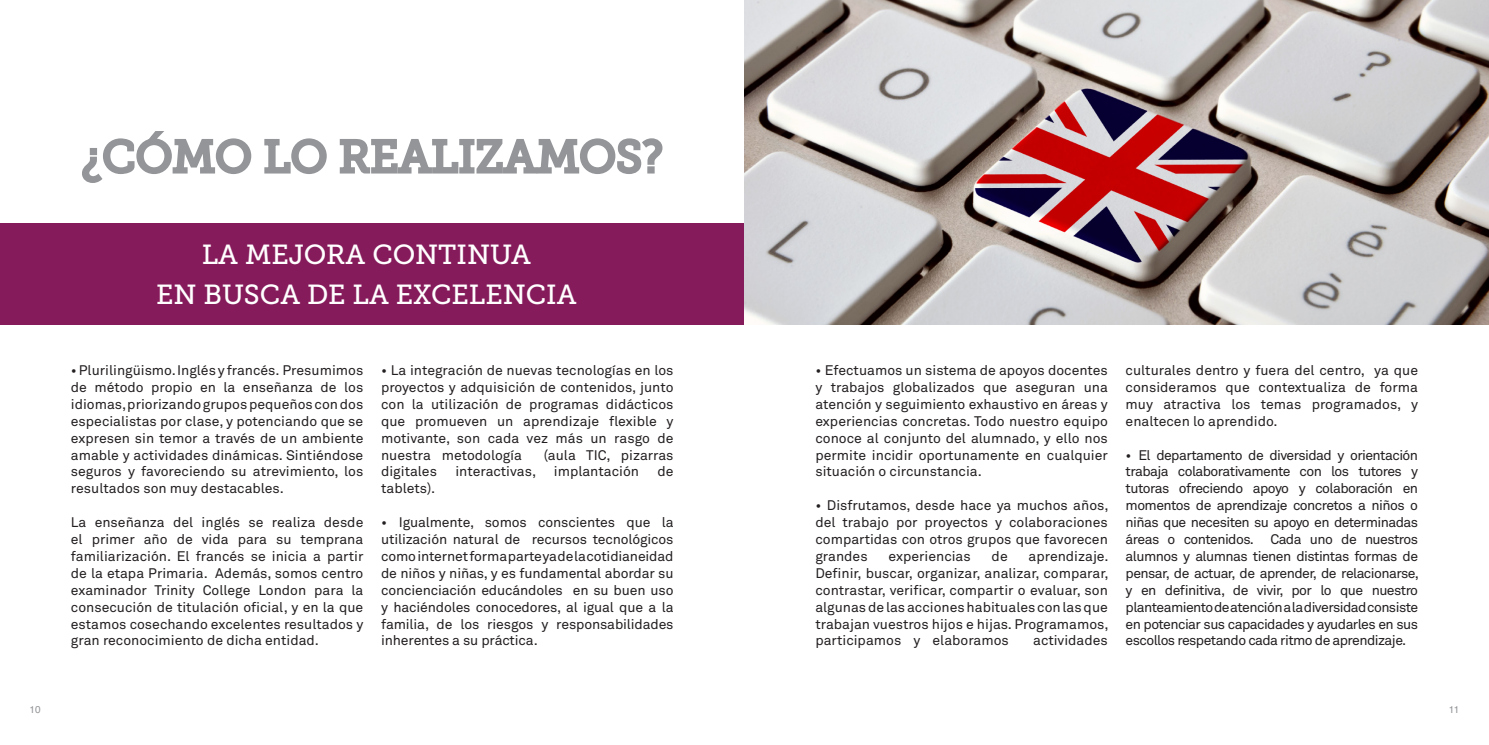
<style>
.page{position:relative;width:1489px;height:745px;background:#fff}
.page>*{position:absolute;margin:0;border:0;box-sizing:border-box;transform-origin:0 0}
.t1{font:45px "Museo Slab 500";color:#939598}
.masa_de_texto{font:27.5px "Museo Slab 500";color:#fff}
.masa_de_texto-2{font:13.75px/16.9px "Akkurat Pro";color:#231f20;text-align:justify}
.t2{font:10px "Helvetica";color:#939598}
</style>
<div class="page">
<div style="left:0;top:223px;width:744px;height:101px;background:#861b5b"></div>
<svg style="left:82px;top:131px;width:170px;height:52px"></svg>
<svg style="left:264px;top:138px;width:63px;height:36px"></svg>
<svg style="left:339px;top:138px;width:324px;height:36px"></svg>
<img style="left:744px;top:0;width:744px;height:324px">
<p class="t1" style="left:81px;top:131px;width:583px">¿CÓMO LO REALIZAMOS?</p>
<p class="masa_de_texto" style="left:202px;top:239px;width:331px">LA MEJORA CONTINUA</p>
<p class="masa_de_texto" style="left:156px;top:279px;width:422px">EN BUSCA DE LA EXCELENCIA</p>
<p class="masa_de_texto-2" style="left:71px;top:362px;width:294px">• Plurilingüismo. Inglés y francés. Presumimos de método propio en la enseñanza de los idiomas, priorizando grupos pequeños con dos especialistas por clase, y potenciando que se expresen sin temor a través de un ambiente amable y actividades dinámicas. Sintiéndose seguros y favoreciendo su atrevimiento, los resultados son muy destacables.</p>
<p class="masa_de_texto-2" style="left:71px;top:514px;width:294px">La enseñanza del inglés se realiza desde el primer año de vida para su temprana familiarización. El francés se inicia a partir de la etapa Primaria. Además, somos centro examinador Trinity College London para la consecución de titulación oficial, y en la que estamos cosechando excelentes resultados y gran reconocimiento de dicha entidad.</p>
<p class="masa_de_texto-2" style="left:381px;top:362px;width:294px">• La integración de nuevas tecnologías en los proyectos y adquisición de contenidos, junto con la utilización de programas didácticos que promueven un aprendizaje flexible y motivante, son cada vez más un rasgo de nuestra metodología</p>
<p class="masa_de_texto-2" style="left:543px;top:446px;width:131px">(aula TIC, pizarras</p>
<p class="masa_de_texto-2" style="left:381px;top:463px;width:57px">digitales</p>
<p class="masa_de_texto-2" style="left:455px;top:463px;width:82px">interactivas,</p>
<p class="masa_de_texto-2" style="left:554px;top:463px;width:87px">implantación</p>
<p class="masa_de_texto-2" style="left:657px;top:463px;width:18px">de</p>
<p class="masa_de_texto-2" style="left:381px;top:480px;width:56px">tablets).</p>
<p class="masa_de_texto-2" style="left:381px;top:514px;width:294px">• Igualmente, somos conscientes que la utilización natural de recursos tecnológicos como internet forma parte ya de la cotidianeidad de niños y niñas, y es fundamental abordar su concienciación educándoles en su buen uso y haciéndoles conocedores, al igual que a la familia, de los riesgos y responsabilidades inherentes a su práctica.</p>
<p class="masa_de_texto-2" style="left:815px;top:362px;width:294px">• Efectuamos un sistema de apoyos docentes y trabajos globalizados que aseguran una atención y seguimiento exhaustivo en áreas y experiencias concretas. Todo nuestro equipo conoce al conjunto del alumnado, y ello nos permite incidir oportunamente en cualquier situación o circunstancia.</p>
<p class="masa_de_texto-2" style="left:815px;top:497px;width:294px">• Disfrutamos, desde hace ya muchos años, del trabajo por proyectos y colaboraciones compartidas con otros grupos que favorecen grandes</p>
<p class="masa_de_texto-2" style="left:815px;top:547px;width:295px;text-indent:213px">aprendizaje.<br>Definir, buscar, organizar, analizar, comparar, contrastar, verificar, compartir o evaluar, son algunas de las acciones habituales con las que trabajan vuestros hijos e hijas. Programamos, participamos y elaboramos</p>
<p class="masa_de_texto-2" style="left:888px;top:547px;width:84px">experiencias</p>
<p class="masa_de_texto-2" style="left:991px;top:547px;width:18px">de</p>
<p class="masa_de_texto-2" style="left:1033px;top:632px;width:76px">actividades</p>
<p class="masa_de_texto-2" style="left:1125px;top:362px;width:294px">culturales dentro y fuera del centro, ya que consideramos que contextualiza de forma muy atractiva los temas programados, y enaltecen lo aprendido.</p>
<p class="masa_de_texto-2" style="left:1125px;top:446px;width:295px">• El departamento de diversidad y orientación trabaja colaborativamente con los tutores y tutoras ofreciendo apoyo y colaboración en momentos de aprendizaje concretos a niños o niñas que necesiten su apoyo en determinadas áreas o contenidos. Cada uno de nuestros alumnos y alumnas tienen distintas formas de pensar, de actuar, de aprender, de relacionarse, y en definitiva, de vivir, por lo que nuestro planteamiento de atención a la diversidad consiste en potenciar sus capacidades y ayudarles en sus escollos respetando cada ritmo de aprendizaje.</p>
<p class="t2" style="left:30px;top:701px;width:13px">10</p>
<p class="t2" style="left:1448px;top:701px;width:12px">11</p>
</div>
